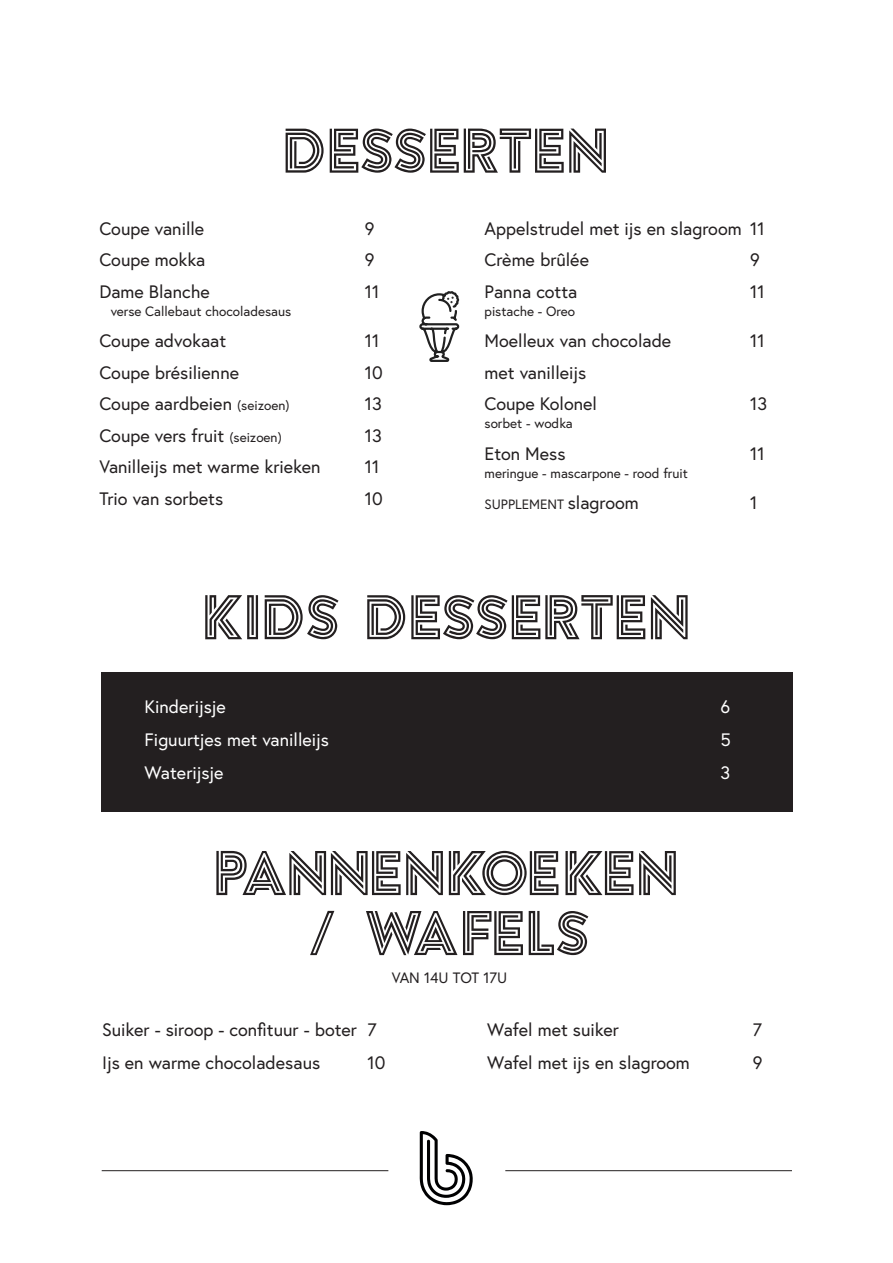
<style>
.page{position:relative;width:893px;height:1263px;background:#fff}
.page>*{position:absolute;margin:0;border:0;box-sizing:border-box;transform-origin:0 0}
.t1{font:63px "Argon PERSONAL";color:#231f20}
.t2{font:18px "Europa";color:#231f20}
.t3{font:18px "Europa";color:#fff}
.t4{font:15px "Europa";color:#231f20}
.t5{font:13.5px "Europa";color:#231f20}
.s1{font-size:13.5px}
.s2{font-size:18px}
</style>
<div class="page">
<svg style="left:420px;top:1131px;width:53px;height:74px"></svg>
<div style="left:102px;top:672px;width:691px;height:140px;background:#231f20"></div>
<hr style="left:102px;top:1170px;width:286px;height:1px;background:#231f20">
<hr style="left:505px;top:1170px;width:287px;height:1px;background:#231f20">
<svg style="left:419px;top:291px;width:41px;height:71px"></svg>
<p class="t1" style="left:285px;top:122px;width:326px">DESSERTEN</p>
<p class="t2" style="left:99px;top:217px;width:106px">Coupe vanille</p>
<p class="t2" style="left:365px;top:217px;width:11px">9</p>
<p class="t2" style="left:99px;top:248px;width:107px">Coupe mokka</p>
<p class="t2" style="left:365px;top:248px;width:11px">9</p>
<p class="t2" style="left:99px;top:280px;width:112px">Dame Blanche</p>
<p class="t2" style="left:365px;top:280px;width:16px">11</p>
<p class="t5" style="left:111px;top:302px;width:182px">verse Callebaut chocoladesaus</p>
<p class="t2" style="left:99px;top:329px;width:128px">Coupe advokaat</p>
<p class="t2" style="left:365px;top:329px;width:16px">11</p>
<p class="t2" style="left:99px;top:361px;width:141px">Coupe brésilienne</p>
<p class="t2" style="left:365px;top:361px;width:19px">10</p>
<p class="t2" style="left:99px;top:392px;width:192px">Coupe aardbeien <span class="s1">(seizoen)</span></p>
<p class="t2" style="left:365px;top:392px;width:19px">13</p>
<p class="t2" style="left:99px;top:424px;width:184px">Coupe vers fruit <span class="s1">(seizoen)</span></p>
<p class="t2" style="left:365px;top:424px;width:19px">13</p>
<p class="t2" style="left:99px;top:455px;width:223px">Vanilleijs met warme krieken</p>
<p class="t2" style="left:365px;top:455px;width:16px">11</p>
<p class="t2" style="left:99px;top:487px;width:125px">Trio van sorbets</p>
<p class="t2" style="left:365px;top:487px;width:19px">10</p>
<p class="t2" style="left:485px;top:217px;width:282px">Appelstrudel met ijs en slagroom 11</p>
<p class="t2" style="left:485px;top:248px;width:106px">Crème brûlée</p>
<p class="t2" style="left:750px;top:248px;width:11px">9</p>
<p class="t2" style="left:485px;top:280px;width:94px">Panna cotta</p>
<p class="t2" style="left:750px;top:280px;width:16px">11</p>
<p class="t5" style="left:485px;top:302px;width:92px">pistache - Oreo</p>
<p class="t2" style="left:485px;top:329px;width:188px">Moelleux van chocolade</p>
<p class="t2" style="left:750px;top:329px;width:16px">11</p>
<p class="t2" style="left:485px;top:361px;width:103px">met vanilleijs</p>
<p class="t2" style="left:485px;top:392px;width:114px">Coupe Kolonel</p>
<p class="t2" style="left:750px;top:392px;width:19px">13</p>
<p class="t5" style="left:485px;top:415px;width:90px">sorbet - wodka</p>
<p class="t2" style="left:485px;top:442px;width:83px">Eton Mess</p>
<p class="t2" style="left:750px;top:442px;width:16px">11</p>
<p class="t5" style="left:485px;top:464px;width:205px">meringue - mascarpone - rood fruit</p>
<p class="t5" style="left:485px;top:496px;width:156px">SUPPLEMENT <span class="s2">slagroom</span></p>
<p class="t2" style="left:750px;top:491px;width:9px">1</p>
<p class="t1" style="left:204px;top:589px;width:489px">KIDS DESSERTEN</p>
<p class="t3" style="left:145px;top:695px;width:83px">Kinderijsje</p>
<p class="t3" style="left:721px;top:695px;width:11px">6</p>
<p class="t3" style="left:145px;top:728px;width:186px">Figuurtjes met vanilleijs</p>
<p class="t3" style="left:721px;top:728px;width:12px">5</p>
<p class="t3" style="left:145px;top:761px;width:80px">Waterijsje</p>
<p class="t3" style="left:721px;top:761px;width:11px">3</p>
<p class="t1" style="left:215px;top:845px;width:465px">PANNENKOEKEN</p>
<p class="t1" style="left:304px;top:905px;width:289px">/ WAFELS</p>
<p class="t4" style="left:392px;top:968px;width:117px">VAN 14U TOT 17U</p>
<p class="t2" style="left:102px;top:1018px;width:276px">Suiker - siroop - confituur - boter 7</p>
<p class="t2" style="left:102px;top:1051px;width:220px">Ijs en warme chocoladesaus</p>
<p class="t2" style="left:368px;top:1051px;width:19px">10</p>
<p class="t2" style="left:487px;top:1018px;width:133px">Wafel met suiker</p>
<p class="t2" style="left:753px;top:1018px;width:11px">7</p>
<p class="t2" style="left:487px;top:1051px;width:204px">Wafel met ijs en slagroom</p>
<p class="t2" style="left:753px;top:1051px;width:11px">9</p>
</div>
